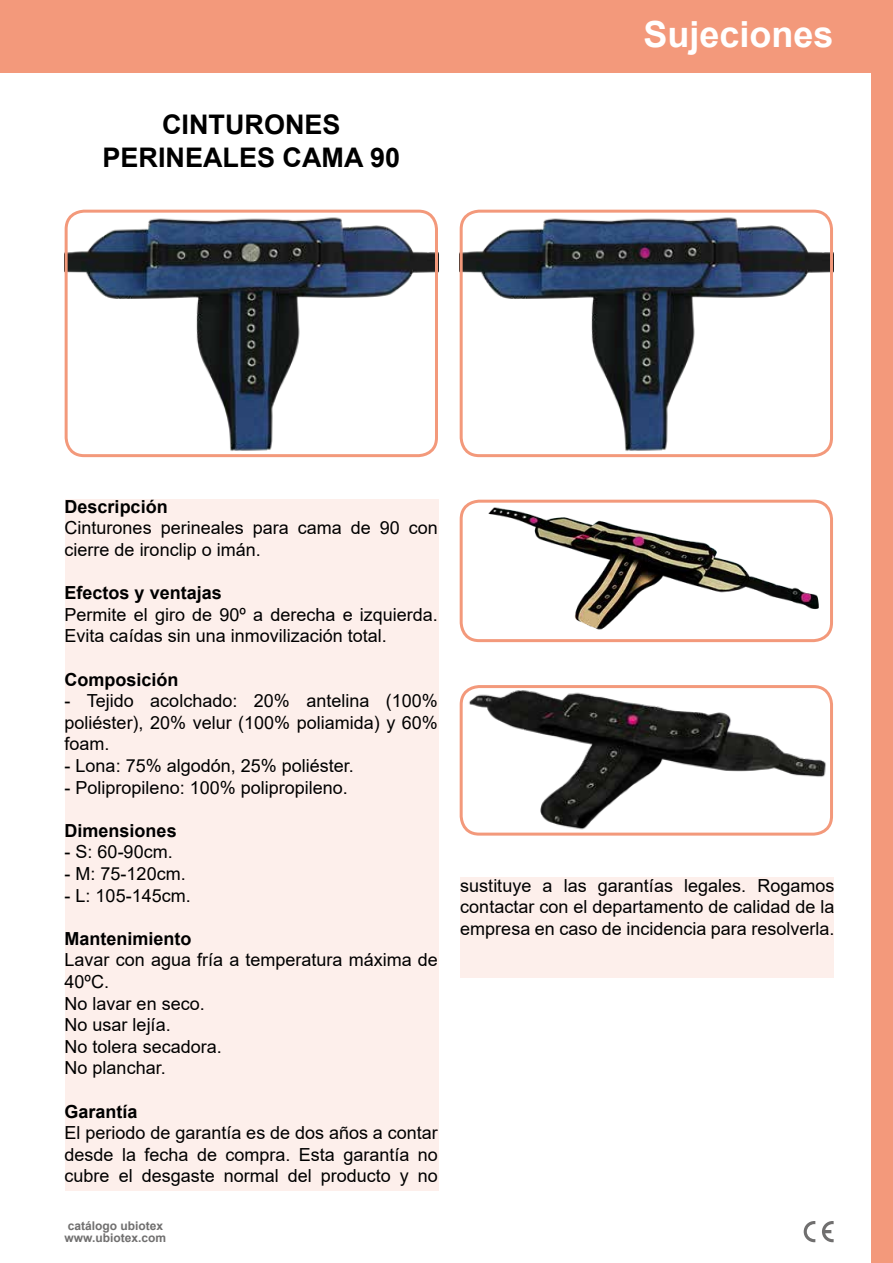
<style>
.page{position:relative;width:893px;height:1263px;background:#fff}
.page>*{position:absolute;margin:0;border:0;box-sizing:border-box;transform-origin:0 0}
.t1{font:700 36px "Arial";color:#fff}
.t2{font:700 27px/32.4px "Arial";color:#000;text-align:center}
.t3{font:18px/21.6px "Arial";color:#000}
.t4{font:700 18px "Arial";color:#000}
.t5{font:700 12px/12px "Arial";color:#706f6f}
</style>
<div class="page">
<div style="left:65px;top:500px;width:373px;height:691px;background:#fdefeb"></div>
<div style="left:460px;top:877px;width:373px;height:101px;background:#fdefeb"></div>
<div style="left:872px;top:0;width:21px;height:1263px;background:#f3997b"></div>
<div style="left:0;top:0;width:893px;height:72px;background:#f3997b"></div>
<svg style="left:804px;top:1221px;width:11px;height:21px"></svg>
<svg style="left:822px;top:1221px;width:12px;height:21px"></svg>
<img style="left:459px;top:210px;width:374px;height:245px">
<img style="left:65px;top:209px;width:374px;height:246px">
<div style="left:65px;top:210px;width:373px;height:247px;border:3px solid #f3997b;border-radius:18px"></div>
<div style="left:460px;top:210px;width:373px;height:247px;border:3px solid #f3997b;border-radius:18px"></div>
<img style="left:471px;top:501px;width:360px;height:137px">
<div style="left:460px;top:500px;width:373px;height:142px;border:3px solid #f3997b;border-radius:18px"></div>
<img style="left:459px;top:685px;width:374px;height:150px">
<h2 class="t2" style="left:103px;top:109px;width:299px">CINTURONES<br>PERINEALES CAMA 90</h2>
<h1 class="t1" style="left:643px;top:9px;width:192px">Sujeciones</h1>
<p class="t4" style="left:65px;top:494px;width:105px">Descripción</p>
<p class="t3" style="left:65px;top:517px;width:375px">Cinturones perineales para cama de 90 con cierre de ironclip o imán.</p>
<p class="t4" style="left:65px;top:580px;width:159px">Efectos y ventajas</p>
<p class="t3" style="left:65px;top:603px;width:375px">Permite el giro de 90º a derecha e izquierda.<br>Evita caídas sin una inmovilización total.</p>
<p class="t4" style="left:65px;top:667px;width:116px">Composición</p>
<p class="t3" style="left:65px;top:690px;width:375px;text-align:justify">- Tejido acolchado: 20% antelina (100% poliéster), 20% velur (100% poliamida) y 60% foam.</p>
<p class="t3" style="left:65px;top:755px;width:291px">- Lona: 75% algodón, 25% poliéster.</p>
<p class="t3" style="left:65px;top:776px;width:285px">- Polipropileno: 100% polipropileno.</p>
<p class="t4" style="left:65px;top:818px;width:114px">Dimensiones</p>
<p class="t3" style="left:65px;top:841px;width:110px">- S: 60-90cm.</p>
<p class="t3" style="left:65px;top:863px;width:123px">- M: 75-120cm.</p>
<p class="t3" style="left:65px;top:884px;width:128px">- L: 105-145cm.</p>
<p class="t4" style="left:65px;top:926px;width:129px">Mantenimiento</p>
<p class="t3" style="left:65px;top:949px;width:375px">Lavar con agua fría a temperatura máxima de<br>40ºC.<br>No lavar en seco.<br>No usar lejía.<br>No tolera secadora.<br>No planchar.</p>
<p class="t4" style="left:65px;top:1099px;width:75px">Garantía</p>
<p class="t3" style="left:65px;top:1122px;width:375px;text-align:justify">El periodo de garantía es de dos años a contar desde la fecha de compra. Esta garantía no cubre el desgaste normal del producto y no</p>
<p class="t5" style="left:65px;top:1219px;width:103px">catálogo ubiotex www.ubiotex.com</p>
<p class="t3" style="left:460px;top:874px;width:376px;text-align:justify">sustituye a las garantías legales. Rogamos contactar con el departamento de calidad de la empresa en caso de incidencia para resolverla.</p>
</div>
